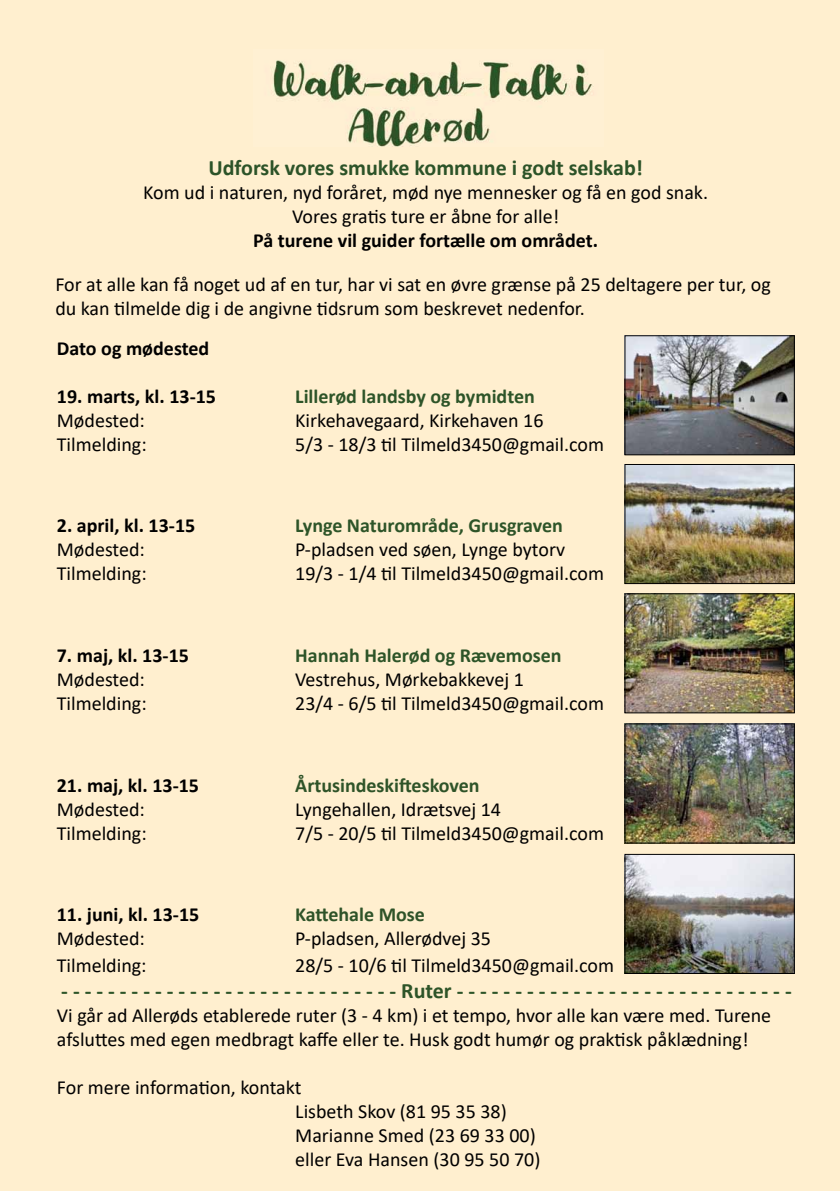
<style>
.page{position:relative;width:840px;height:1191px;background:#fff}
.page>*{position:absolute;margin:0;border:0;box-sizing:border-box;transform-origin:0 0}
.t1{font:700 22px "Calibri";color:#2d5428}
.t2{font:700 22px "Calibri";color:#2c5328}
.t3{font:20px/24px "Calibri";color:#000}
.t4{font:700 20px "Calibri";color:#000}
.t5{font:700 20px "Calibri";color:#2d5428}
.t6{font:700 20px "Calibri";color:#2e5328}
</style>
<div class="page">
<div style="left:0;top:0;width:839px;height:1191px;background:#ffefcf"></div>
<img style="left:273px;top:60px;width:319px;height:86px">
<img style="left:626px;top:337px;width:166px;height:116px">
<div style="left:624px;top:335px;width:170px;height:120px;border:1px solid #000"></div>
<img style="left:626px;top:466px;width:166px;height:116px">
<div style="left:624px;top:464px;width:170px;height:120px;border:1px solid #000"></div>
<img style="left:626px;top:595px;width:166px;height:116px">
<div style="left:624px;top:593px;width:170px;height:120px;border:1px solid #000"></div>
<img style="left:626px;top:725px;width:166px;height:116px">
<div style="left:624px;top:723px;width:170px;height:120px;border:1px solid #000"></div>
<img style="left:626px;top:856px;width:166px;height:115px">
<div style="left:624px;top:854px;width:170px;height:119px;border:1px solid #000"></div>
<p class="t2" style="left:208px;top:152px;width:436px">Udforsk vores smukke kommune i godt selskab!</p>
<p class="t3" style="left:143px;top:180px;width:566px;text-align:center">Kom ud i naturen, nyd foråret, mød nye mennesker og få en god snak.<br>Vores gratis ture er åbne for alle!</p>
<p class="t4" style="left:253px;top:226px;width:346px">På turene vil guider fortælle om området.</p>
<p class="t3" style="left:55px;top:272px;width:716px">For at alle kan få noget ud af en tur, har vi sat en øvre grænse på 25 deltagere per tur, og du kan tilmelde dig i de angivne tidsrum som beskrevet nedenfor.</p>
<p class="t4" style="left:57px;top:334px;width:154px">Dato og mødested</p>
<p class="t4" style="left:57px;top:382px;width:161px">19. marts, kl. 13-15</p>
<p class="t5" style="left:295px;top:382px;width:241px">Lillerød landsby og bymidten</p>
<p class="t3" style="left:57px;top:407px;width:90px">Mødested:</p>
<p class="t3" style="left:295px;top:407px;width:250px">Kirkehavegaard, Kirkehaven 16</p>
<p class="t3" style="left:57px;top:431px;width:91px">Tilmelding:</p>
<p class="t3" style="left:295px;top:431px;width:310px">5/3 - 18/3 til Tilmeld3450@gmail.com</p>
<p class="t4" style="left:57px;top:511px;width:140px">2. april, kl. 13-15</p>
<p class="t5" style="left:295px;top:511px;width:269px">Lynge Naturområde, Grusgraven</p>
<p class="t3" style="left:57px;top:537px;width:90px">Mødested:</p>
<p class="t3" style="left:295px;top:537px;width:271px">P-pladsen ved søen, Lynge bytorv</p>
<p class="t3" style="left:57px;top:561px;width:91px">Tilmelding:</p>
<p class="t3" style="left:295px;top:561px;width:310px">19/3 - 1/4 til Tilmeld3450@gmail.com</p>
<p class="t4" style="left:57px;top:641px;width:133px">7. maj, kl. 13-15</p>
<p class="t5" style="left:295px;top:641px;width:268px">Hannah Halerød og Rævemosen</p>
<p class="t3" style="left:57px;top:667px;width:90px">Mødested:</p>
<p class="t3" style="left:295px;top:667px;width:230px">Vestrehus, Mørkebakkevej 1</p>
<p class="t3" style="left:57px;top:691px;width:91px">Tilmelding:</p>
<p class="t3" style="left:295px;top:691px;width:310px">23/4 - 6/5 til Tilmeld3450@gmail.com</p>
<p class="t4" style="left:57px;top:770px;width:144px">21. maj, kl. 13-15</p>
<p class="t6" style="left:295px;top:770px;width:186px">Årtusindeskifteskoven</p>
<p class="t3" style="left:57px;top:796px;width:90px">Mødested:</p>
<p class="t3" style="left:295px;top:796px;width:207px">Lyngehallen, Idrætsvej 14</p>
<p class="t3" style="left:57px;top:820px;width:91px">Tilmelding:</p>
<p class="t3" style="left:295px;top:820px;width:310px">7/5 - 20/5 til Tilmeld3450@gmail.com</p>
<p class="t4" style="left:57px;top:900px;width:144px">11. juni, kl. 13-15</p>
<p class="t6" style="left:295px;top:900px;width:131px">Kattehale Mose</p>
<p class="t3" style="left:57px;top:926px;width:90px">Mødested:</p>
<p class="t3" style="left:295px;top:926px;width:197px">P-pladsen, Allerødvej 35</p>
<p class="t3" style="left:57px;top:952px;width:91px">Tilmelding:</p>
<p class="t3" style="left:295px;top:952px;width:320px">28/5 - 10/6 til Tilmeld3450@gmail.com</p>
<p class="t1" style="left:61px;top:975px;width:731px">- - - - - - - - - - - - - - - - - - - - - - - - - - - - - Ruter - - - - - - - - - - - - - - - - - - - - - - - - - - - - -</p>
<p class="t3" style="left:57px;top:1003px;width:715px">Vi går ad Allerøds etablerede ruter (3 - 4 km) i et tempo, hvor alle kan være med. Turene afsluttes med egen medbragt kaffe eller te. Husk godt humør og praktisk påklædning!</p>
<p class="t3" style="left:295px;top:1075px;width:246px;text-indent:-238px">For mere information, kontakt<br>Lisbeth Skov (81 95 35 38)<br>Marianne Smed (23 69 33 00) eller Eva Hansen (30 95 50 70)</p>
</div>
